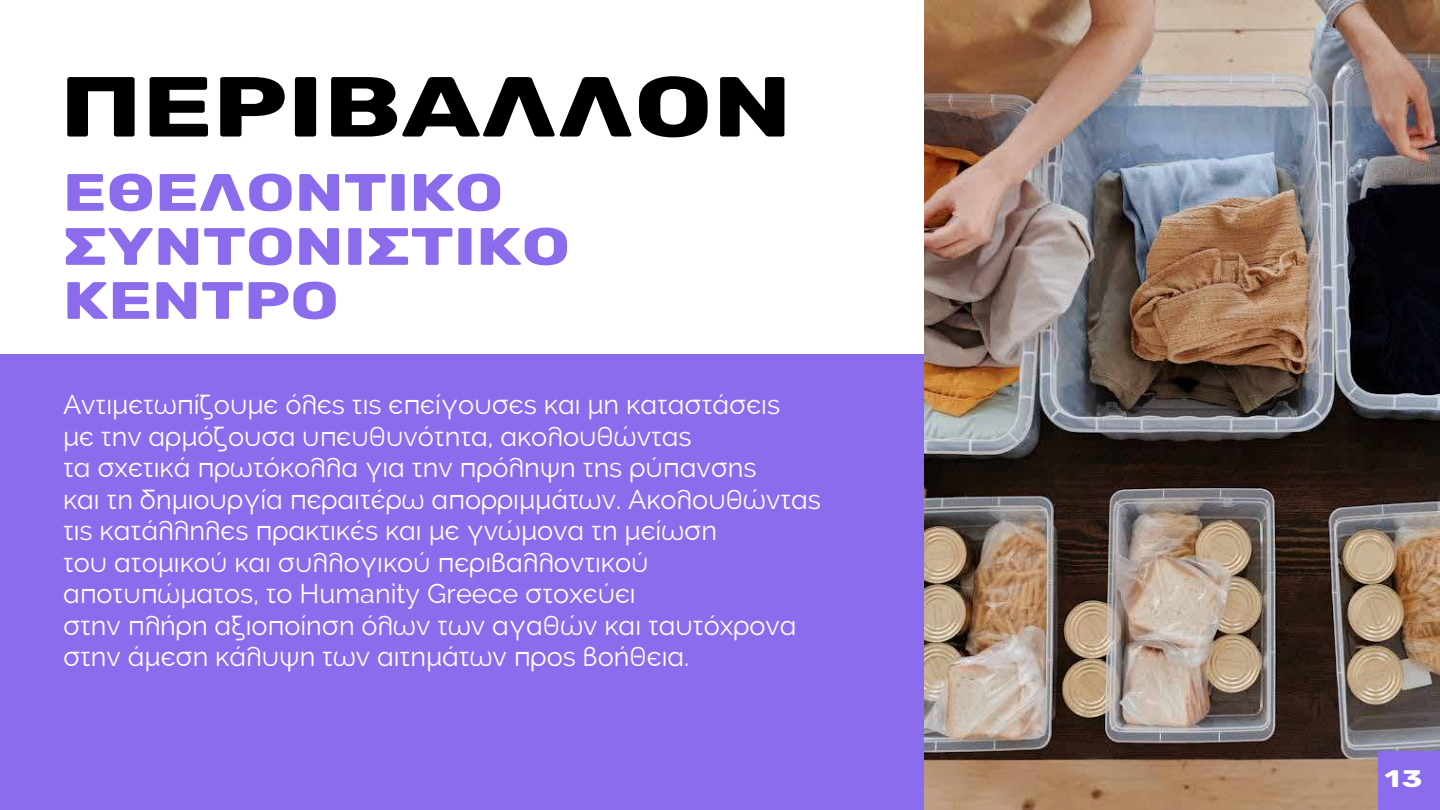
<style>
.page{position:relative;width:1440px;height:810px;background:#fff}
.page>*{position:absolute;margin:0;border:0;box-sizing:border-box;transform-origin:0 0}
.t1{font:84.9px "Aka Acid Rubic Bold";color:#000;scale:1.29 1}
.t2{font:52.5px/54px "Aka Acid Rubic Bold";color:#8b6ced;scale:1.29 1}
.t3{font:27px/31.5px "Aka Acid Raleway Regular";color:#fff}
.t4{font:24px "Aka Acid Rubic Bold";color:#fff;scale:1.29 1}
</style>
<div class="page">
<div style="left:0;top:354px;width:936px;height:456px;background:#8b6ced"></div>
<img style="left:924px;top:0;width:516px;height:810px">
<div style="left:1378px;top:752px;width:62px;height:58px;background:#8b6ced"></div>
<h1 class="t1" style="left:60px;top:54px;width:569px">ΠΕΡΙΒΑΛΛΟΝ</h1>
<h2 class="t2" style="left:63px;top:166px;width:395px">ΕΘΕΛΟΝΤΙΚΟ<br>ΣΥΝΤΟΝΙΣΤΙΚΟ<br>ΚΕΝΤΡΟ</h2>
<p class="t3" style="left:63px;top:389px;width:759px">Αντιμετωπίζουμε όλες τις επείγουσες και μη καταστάσεις<br>με την αρμόζουσα υπευθυνότητα, ακολουθώντας<br>τα σχετικά πρωτόκολλα για την πρόληψη της ρύπανσης<br>και τη δημιουργία περαιτέρω απορριμμάτων. Ακολουθώντας τις κατάλληλες πρακτικές και με γνώμονα τη μείωση<br>του ατομικού και συλλογικού περιβαλλοντικού αποτυπώματος, το Humanity Greece στοχεύει<br>στην πλήρη αξιοποίηση όλων των αγαθών και ταυτόχρονα στην άμεση κάλυψη των αιτημάτων προς βοήθεια.</p>
<p class="t4" style="left:1384px;top:763px;width:31px">13</p>
</div>
